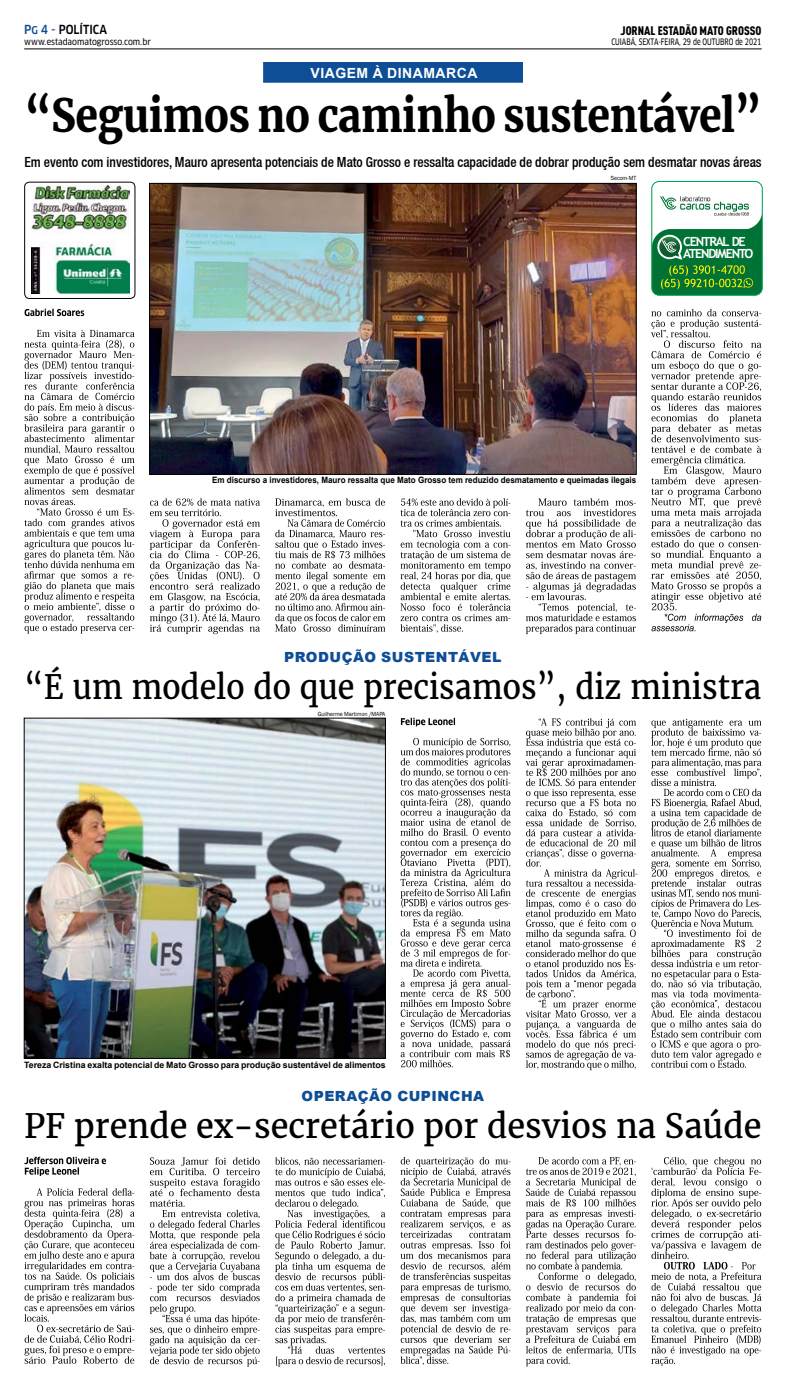
<style>
.page{position:relative;width:787px;height:1389px;background:#fff}
.page>*{position:absolute;margin:0;border:0;box-sizing:border-box;transform-origin:0 0}
.t1{font:700 45.5px "Merriweather";letter-spacing:-.015em;color:#000;scale:.9 1}
.t2{font:33.25px "Merriweather";color:#000}
.t3{font:33.25px "Merriweather";color:#000;scale:.92 1}
.t4{font:500 condensed 14px "Helvetica Neue";color:#000;scale:.96 1}
.t5{font:900 14px "Arial";letter-spacing:.035em;color:#0e4e96}
.t6{font:700 14px "Arial";letter-spacing:.035em;color:#fff}
.t7{font:700 12.69px/11px "Trebuchet MS";letter-spacing:-.1em;color:#fff}
.t8{font:12.25px "DIN Cond Black Alternate";color:#000}
.t9{font:500 condensed 12.25px "Clan OT";color:#000;scale:.95 1}
.t10{font:700 8.75px "Arial";color:#000;scale:.92 1}
.t11{font:700 8.75px "Arial";color:#000}
.t12{font:8.75px "Clan OT Narrow News";color:#000;scale:.8 1}
.t13{font:8.75px "Clan OT Narrow News";color:#000}
.t14{font:6.12px "Franklin Gothic";letter-spacing:-.01em;color:#000;scale:.95 1}
.s1{color:#0e4e96}
.s2{font-size:10.5px;color:#0e4e96}
</style>
<div class="page">
<hr style="left:24px;top:49px;width:737px;height:1px;background:#000">
<div style="left:263px;top:63px;width:259px;height:19px;background:#0e4e96"></div>
<div style="left:263px;top:62px;width:259px;height:21px;border:1px solid #0e4e96"></div>
<svg style="left:24px;top:330px;width:110px;height:303px"></svg>
<svg style="left:25px;top:309px;width:59px;height:7px"></svg>
<svg style="left:149px;top:498px;width:111px;height:136px"></svg>
<img style="left:31px;top:186px;width:98px;height:107px">
<div style="left:24px;top:182px;width:111px;height:117px;border:1px solid #000;border-radius:5px"></div>
<div style="left:651px;top:182px;width:111px;height:113px;background:#007236;border-radius:7px"></div>
<div style="left:651px;top:181px;width:111px;height:115px;border:1px solid #00a651;border-radius:7px"></div>
<svg style="left:651px;top:182px;width:111px;height:108px"></svg>
<svg style="left:651px;top:309px;width:110px;height:322px"></svg>
<svg style="left:275px;top:498px;width:110px;height:134px"></svg>
<svg style="left:400px;top:498px;width:110px;height:135px"></svg>
<svg style="left:526px;top:498px;width:109px;height:136px"></svg>
<svg style="left:24px;top:1188px;width:110px;height:176px"></svg>
<svg style="left:24px;top:1157px;width:82px;height:19px"></svg>
<svg style="left:150px;top:1157px;width:110px;height:209px"></svg>
<svg style="left:275px;top:1157px;width:110px;height:209px"></svg>
<svg style="left:400px;top:1157px;width:110px;height:208px"></svg>
<svg style="left:526px;top:1157px;width:109px;height:209px"></svg>
<svg style="left:651px;top:1157px;width:110px;height:209px"></svg>
<svg style="left:400px;top:738px;width:110px;height:329px"></svg>
<svg style="left:401px;top:718px;width:54px;height:8px"></svg>
<svg style="left:525px;top:718px;width:112px;height:352px"></svg>
<svg style="left:651px;top:719px;width:110px;height:349px"></svg>
<img style="left:151px;top:185px;width:483px;height:287px">
<div style="left:149px;top:183px;width:487px;height:291px;border:1px solid #000"></div>
<img style="left:26px;top:720px;width:357px;height:336px">
<div style="left:24px;top:718px;width:361px;height:340px;border:1px solid #000"></div>
<p class="t9" style="left:24px;top:23px;width:89px"><span class="s1">P</span><span class="s2">G</span> <span class="s1">4 -</span> POLÍTICA</p>
<p class="t13" style="left:24px;top:36px;width:128px">www.estadaomatogrosso.com.br</p>
<p class="t8" style="left:620px;top:23px;width:142px">JORNAL ESTADÃO MATO GROSSO</p>
<p class="t12" style="left:611px;top:37px;width:189px">CUIABÁ, SEXTA-FEIRA, 29 de OUTUBRO de 2021</p>
<p class="t6" style="left:310px;top:63px;width:168px">VIAGEM À DINAMARCA</p>
<h1 class="t1" style="left:24px;top:88px;width:820px">“Seguimos no caminho sustentável”</h1>
<p class="t4" style="left:24px;top:154px;width:769px">Em evento com investidores, Mauro apresenta potenciais de Mato Grosso e ressalta capacidade de dobrar produção sem desmatar novas áreas</p>
<p class="t14" style="left:610px;top:174px;width:28px">Secom-MT</p>
<p class="t7" style="left:683px;top:236px;width:72px">CENTRAL DE<br>ATENDIMENTO</p>
<p class="t10" style="left:212px;top:474px;width:462px">Em discurso a investidores, Mauro ressalta que Mato Grosso tem reduzido desmatamento e queimadas ilegais</p>
<p class="t5" style="left:284px;top:647px;width:219px">PRODUÇÃO SUSTENTÁVEL</p>
<h2 class="t3" style="left:24px;top:667px;width:802px">“É um modelo do que precisamos”, diz ministra</h2>
<p class="t14" style="left:318px;top:710px;width:73px">Guilherme Martimon /MAPA</p>
<p class="t11" style="left:24px;top:1058px;width:362px">Tereza Cristina exalta potencial de Mato Grosso para produção sustentável de alimentos</p>
<p class="t5" style="left:301px;top:1086px;width:184px">OPERAÇÃO CUPINCHA</p>
<h2 class="t2" style="left:24px;top:1106px;width:738px">PF prende ex-secretário por desvios na Saúde</h2>
</div>
